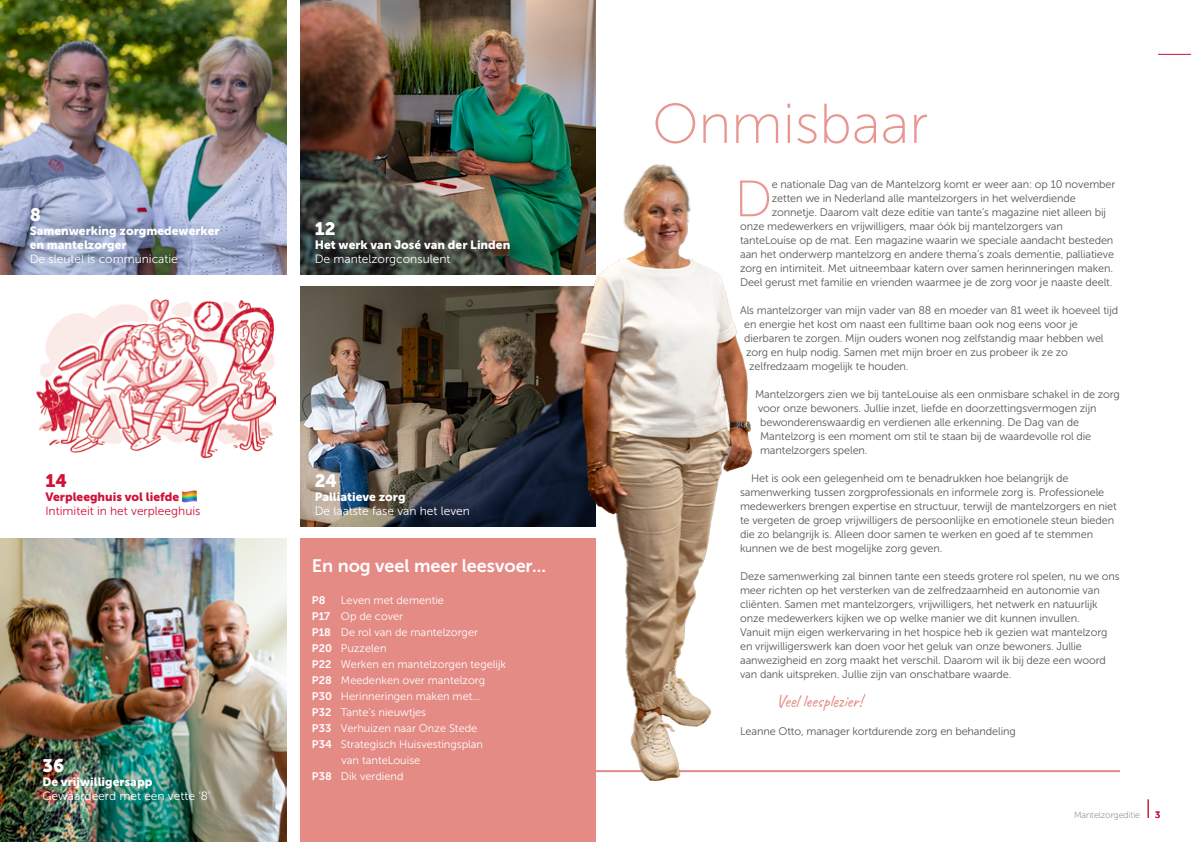
<style>
.page{position:relative;width:1191px;height:842px;background:#fff}
.page>*{position:absolute;margin:0;border:0;box-sizing:border-box;transform-origin:0 0}
.t1{font:56px "Museo Sans 100";color:#e79791}
.t2{font:51px "Museo Sans 100";color:#e79791}
.t3{font:18px "Museo Sans 700";color:#fff}
.t4{font:18px "Caveat";letter-spacing:-.01em;color:#e58b86}
.t5{font:18px "Museo Sans 900";color:#fff}
.t6{font:18px "Museo Sans 900";color:#d01139}
.t7{font:12px/14px "Museo Sans 900";color:#fff}
.t8{font:12px "Museo Sans 300";color:#fff}
.t9{font:12px "Museo Sans 300";color:#d01139}
.t10{font:12px "Museo Sans 900";color:#d01139}
.t11{font:11px/14px "Museo Sans 300";letter-spacing:-.01em;color:#575756}
.t12{font:11px "Museo Sans 300";color:#fff}
.t13{font:11px "Museo Sans 700";color:#fff}
.t14{font:9px "Museo Sans 100";letter-spacing:-.01em;color:#706f6f}
.t15{font:9px "Museo Sans 500";color:#d01139}
.s1{font-family:"Museo Sans 700"}
</style>
<div class="page">
<svg style="left:1148px;top:799px;width:1px;height:19px"></svg>
<img style="left:300px;top:0;width:295px;height:275px">
<img style="left:0;top:0;width:287px;height:275px">
<img style="left:300px;top:287px;width:144px;height:240px">
<img style="left:36px;top:299px;width:239px;height:160px">
<img style="left:0;top:539px;width:287px;height:303px">
<div style="left:300px;top:539px;width:295px;height:303px;background:#e58b86"></div>
<div style="left:317px;top:224px;width:205px;height:54px;background:#000;opacity:.35"></div>
<div style="left:313px;top:220px;width:205px;height:54px;background:#000;opacity:.25"></div>
<hr style="left:595px;top:770px;width:525px;height:2px;background:#e58b86">
<img style="left:444px;top:157px;width:351px;height:638px">
<img style="left:183px;top:491px;width:14px;height:11px">
<hr style="left:1158px;top:54px;width:33px;height:1px;background:#d01139">
<h3 class="t5" style="left:30px;top:204px;width:13px">8</h3>
<p class="t7" style="left:30px;top:224px;width:191px">Samenwerking zorgmedewerker en mantelzorger</p>
<p class="t8" style="left:30px;top:252px;width:150px">De sleutel is communicatie</p>
<h3 class="t6" style="left:45px;top:470px;width:23px">14</h3>
<p class="t10" style="left:45px;top:489px;width:135px">Verpleeghuis vol liefde</p>
<p class="t9" style="left:45px;top:504px;width:157px">Intimiteit in het verpleeghuis</p>
<h3 class="t5" style="left:43px;top:755px;width:23px">36</h3>
<p class="t7" style="left:43px;top:775px;width:111px">De vrijwilligersapp</p>
<p class="t8" style="left:43px;top:789px;width:170px">Gewaardeerd met een vette ‘8’</p>
<h3 class="t5" style="left:315px;top:218px;width:22px">12</h3>
<p class="t7" style="left:315px;top:238px;width:197px">Het werk van José van der Linden</p>
<p class="t8" style="left:315px;top:252px;width:137px">De mantelzorgconsulent</p>
<h3 class="t5" style="left:315px;top:470px;width:24px">24</h3>
<p class="t7" style="left:315px;top:490px;width:92px">Palliatieve zorg</p>
<p class="t8" style="left:315px;top:504px;width:157px">De laatste fase van het leven</p>
<h3 class="t3" style="left:312px;top:555px;width:235px">En nog veel meer leesvoer...</h3>
<p class="t13" style="left:312px;top:594px;width:15px">P8</p>
<p class="t12" style="left:341px;top:594px;width:105px">Leven met dementie</p>
<p class="t12" style="left:312px;top:610px;width:93px"><span class="s1">P17</span> Op de cover</p>
<p class="t12" style="left:312px;top:626px;width:168px"><span class="s1">P18</span> De rol van de mantelzorger</p>
<p class="t12" style="left:312px;top:642px;width:76px"><span class="s1">P20</span> Puzzelen</p>
<p class="t12" style="left:312px;top:658px;width:196px"><span class="s1">P22</span> Werken en mantelzorgen tegelijk</p>
<p class="t12" style="left:312px;top:674px;width:175px"><span class="s1">P28</span> Meedenken over mantelzorg</p>
<p class="t12" style="left:312px;top:690px;width:170px"><span class="s1">P30</span> Herinneringen maken met...</p>
<p class="t12" style="left:312px;top:706px;width:116px"><span class="s1">P32</span> Tante’s nieuwtjes</p>
<p class="t12" style="left:312px;top:722px;width:167px"><span class="s1">P33</span> Verhuizen naar Onze Stede</p>
<p class="t12" style="left:312px;top:738px;width:173px"><span class="s1">P34</span> Strategisch Huisvestingsplan</p>
<p class="t12" style="left:341px;top:754px;width:80px">van tanteLouise</p>
<p class="t12" style="left:312px;top:770px;width:93px"><span class="s1">P38</span> Dik verdiend</p>
<h1 class="t1" style="left:652px;top:94px;width:277px">Onmisbaar</h1>
<h2 class="t2" style="left:734px;top:172px;width:39px">D</h2>
<p class="t11" style="left:772px;top:178px;width:345px">e nationale Dag van de Mantelzorg komt er weer aan: op 10 november</p>
<p class="t11" style="left:772px;top:192px;width:305px">zetten we in Nederland alle mantelzorgers in het welverdiende</p>
<p class="t11" style="left:772px;top:206px;width:335px">zonnetje. Daarom valt deze editie van tante’s magazine niet alleen bij</p>
<p class="t11" style="left:740px;top:220px;width:324px">onze medewerkers en vrijwilligers, maar óók bij mantelzorgers van</p>
<p class="t11" style="left:740px;top:234px;width:375px">tanteLouise op de mat. Een magazine waarin we speciale aandacht besteden</p>
<p class="t11" style="left:740px;top:248px;width:375px">aan het onderwerp mantelzorg en andere thema’s zoals dementie, palliatieve</p>
<p class="t11" style="left:740px;top:262px;width:374px">zorg en intimiteit. Met uitneembaar katern over samen herinneringen maken.</p>
<p class="t11" style="left:740px;top:276px;width:374px">Deel gerust met familie en vrienden waarmee je de zorg voor je naaste deelt.</p>
<p class="t11" style="left:740px;top:304px;width:379px">Als mantelzorger van mijn vader van 88 en moeder van 81 weet ik hoeveel tijd</p>
<p class="t11" style="left:744px;top:318px;width:335px">en energie het kost om naast een fulltime baan ook nog eens voor je</p>
<p class="t11" style="left:744px;top:332px;width:361px">dierbaren te zorgen. Mijn ouders wonen nog zelfstandig maar hebben wel</p>
<p class="t11" style="left:746px;top:346px;width:323px">zorg en hulp nodig. Samen met mijn broer en zus probeer ik ze zo</p>
<p class="t11" style="left:749px;top:360px;width:161px">zelfredzaam mogelijk te houden.</p>
<p class="t11" style="left:755px;top:388px;width:366px">Mantelzorgers zien we bij tanteLouise als een onmisbare schakel in de zorg voor onze bewoners. Jullie inzet, liefde en doorzettingsvermogen zijn bewonderenswaardig en verdienen alle erkenning. De Dag van de Mantelzorg is een moment om stil te staan bij de waardevolle rol die mantelzorgers spelen.</p>
<p class="t11" style="left:740px;top:472px;width:378px;text-indent:11px">Het is ook een gelegenheid om te benadrukken hoe belangrijk de samenwerking tussen zorgprofessionals en informele zorg is. Professionele medewerkers brengen expertise en structuur, terwijl de mantelzorgers en niet te vergeten de groep vrijwilligers de persoonlijke en emotionele steun bieden die zo belangrijk is. Alleen door samen te werken en goed af te stemmen kunnen we de best mogelijke zorg geven.</p>
<p class="t11" style="left:740px;top:570px;width:381px">Deze samenwerking zal binnen tante een steeds grotere rol spelen, nu we ons meer richten op het versterken van de zelfredzaamheid en autonomie van cliënten. Samen met mantelzorgers, vrijwilligers, het netwerk en natuurlijk onze medewerkers kijken we op welke manier we dit kunnen invullen.<br>Vanuit mijn eigen werkervaring in het hospice heb ik gezien wat mantelzorg en vrijwilligerswerk kan doen voor het geluk van onze bewoners. Jullie aanwezigheid en zorg maakt het verschil. Daarom wil ik bij deze een woord van dank uitspreken. Jullie zijn van onschatbare waarde.</p>
<h3 class="t4" style="left:776px;top:690px;width:88px">Veel leesplezier!</h3>
<p class="t11" style="left:740px;top:725px;width:277px">Leanne Otto, manager kortdurende zorg en behandeling</p>
<p class="t14" style="left:1074px;top:810px;width:68px">Mantelzorgeditie</p>
<p class="t15" style="left:1155px;top:810px;width:7px">3</p>
</div>
